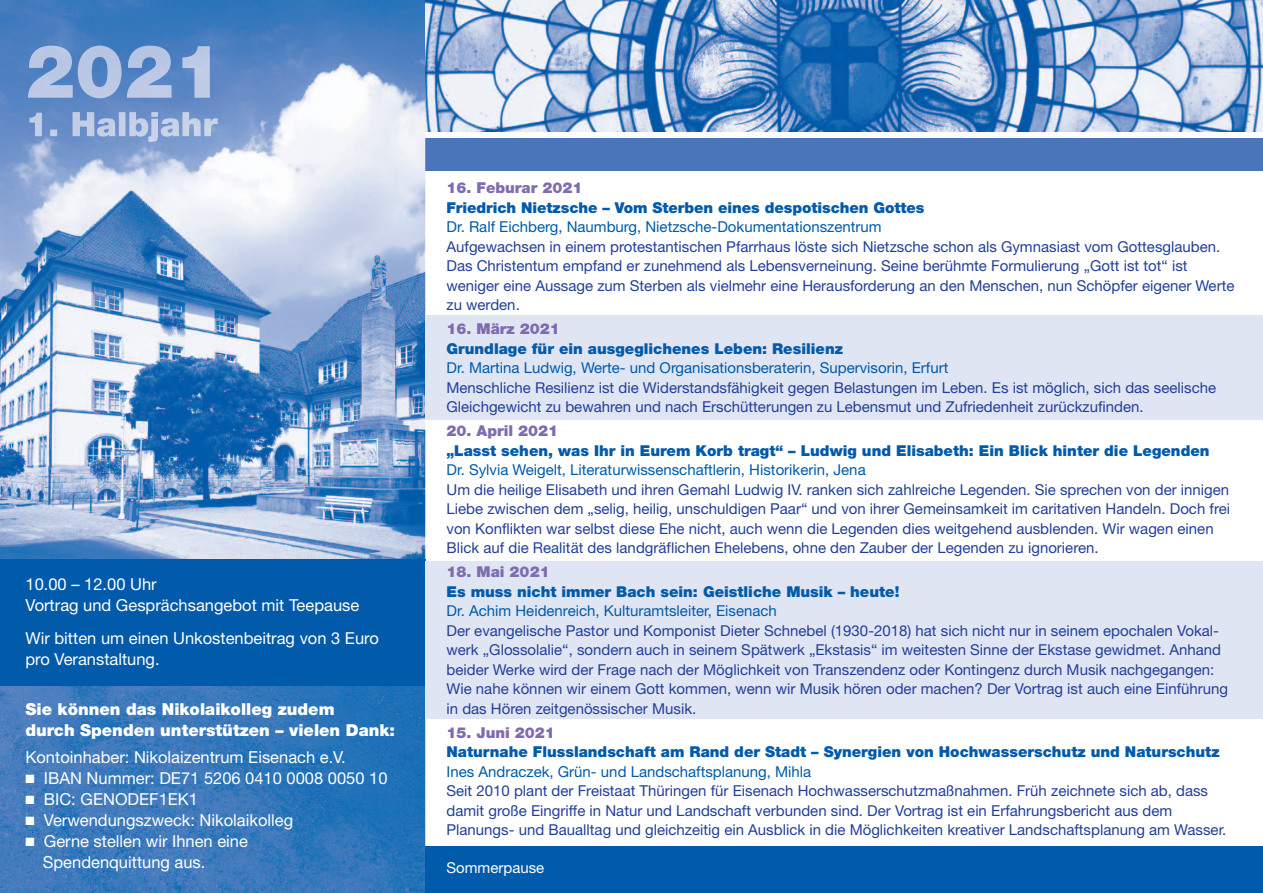
<style>
.page{position:relative;width:1263px;height:893px;background:#fff}
.page>*{position:absolute;margin:0;border:0;box-sizing:border-box;transform-origin:0 0}
.t1{font:16.5px/21px "Helvetica Neue LT Std";color:#fff}
.t2{font:900 16.5px/21px "Helvetica Neue LT Std";color:#fff}
.t3{font:15px/19.5px "Helvetica Neue LT Std";color:#223f99}
.t4{font:900 15px "Helvetica Neue LT Std";color:#015aaa}
.t5{font:15px "Helvetica Neue LT Std";color:#015aaa}
.t6{font:900 15px "Helvetica Neue LT Std";color:#7e6cb0}
.t7{font:15px "Helvetica Neue LT Std";color:#fff}
</style>
<div class="page">
<div style="left:425px;top:138px;width:838px;height:33px;background:#4b75ba"></div>
<img style="left:0;top:0;width:425px;height:893px">
<div style="left:0;top:559px;width:425px;height:127px;background:#015aaa"></div>
<div style="left:425px;top:316px;width:838px;height:104px;background:#e0e5f3"></div>
<div style="left:425px;top:561px;width:838px;height:158px;background:#e0e5f3"></div>
<div style="left:425px;top:846px;width:838px;height:47px;background:#015aaa"></div>
<img style="left:425px;top:0;width:838px;height:132px">
<img style="left:28px;top:46px;width:182px;height:52px">
<img style="left:29px;top:112px;width:189px;height:30px">
<p class="t1" style="left:26px;top:573px;width:335px">10.00 – 12.00 Uhr<br>Vortrag und Gesprächsangebot mit Teepause</p>
<p class="t1" style="left:26px;top:627px;width:355px">Wir bitten um einen Unkostenbeitrag von 3 Euro pro Veranstaltung.</p>
<p class="t2" style="left:26px;top:699px;width:371px">Sie können das Nikolaikolleg zudem<br>durch Spenden unterstützen – vielen Dank:</p>
<p class="t1" style="left:26px;top:746px;width:322px">Kontoinhaber: Nikolaizentrum Eisenach e.V.</p>
<p class="t1" style="left:26px;top:767px;width:363px">■ IBAN Nummer: DE71 5206 0410 0008 0050 10</p>
<p class="t1" style="left:26px;top:788px;width:174px">■ BIC: GENODEF1EK1</p>
<p class="t1" style="left:26px;top:809px;width:269px">■ Verwendungszweck: Nikolaikolleg</p>
<p class="t1" style="left:43px;top:830px;width:207px;text-indent:-17px">■ Gerne stellen wir Ihnen eine<br>Spendenquittung aus.</p>
<p class="t6" style="left:446px;top:179px;width:137px">16. Feburar 2021</p>
<p class="t4" style="left:446px;top:198px;width:480px">Friedrich Nietzsche – Vom Sterben eines despotischen Gottes</p>
<p class="t5" style="left:446px;top:218px;width:437px">Dr. Ralf Eichberg, Naumburg, Nietzsche-Dokumentationszentrum</p>
<p class="t3" style="left:446px;top:236px;width:789px">Aufgewachsen in einem protestantischen Pfarrhaus löste sich Nietzsche schon als Gymnasiast vom Gottesglauben.<br>Das Christentum empfand er zunehmend als Lebensverneinung. Seine berühmte Formulierung „Gott ist tot“ ist weniger eine Aussage zum Sterben als vielmehr eine Herausforderung an den Menschen, nun Schöpfer eigener Werte zu werden.</p>
<p class="t6" style="left:446px;top:320px;width:115px">16. März 2021</p>
<p class="t4" style="left:446px;top:339px;width:398px">Grundlage für ein ausgeglichenes Leben: Resilienz</p>
<p class="t5" style="left:446px;top:359px;width:503px">Dr. Martina Ludwig, Werte- und Organisationsberaterin, Supervisorin, Erfurt</p>
<p class="t3" style="left:446px;top:377px;width:771px">Menschliche Resilienz ist die Widerstandsfähigkeit gegen Belastungen im Leben. Es ist möglich, sich das seelische<br>Gleichgewicht zu bewahren und nach Erschütterungen zu Lebensmut und Zufriedenheit zurückzufinden.</p>
<p class="t6" style="left:446px;top:422px;width:113px">20. April 2021</p>
<p class="t4" style="left:446px;top:441px;width:764px">„Lasst sehen, was Ihr in Eurem Korb tragt“ – Ludwig und Elisabeth: Ein Blick hinter die Legenden</p>
<p class="t5" style="left:446px;top:461px;width:421px">Dr. Sylvia Weigelt, Literaturwissenschaftlerin, Historikerin, Jena</p>
<p class="t3" style="left:446px;top:479px;width:785px">Um die heilige Elisabeth und ihren Gemahl Ludwig IV. ranken sich zahlreiche Legenden. Sie sprechen von der innigen Liebe zwischen dem „selig, heilig, unschuldigen Paar“ und von ihrer Gemeinsamkeit im caritativen Handeln. Doch frei von Konflikten war selbst diese Ehe nicht, auch wenn die Legenden dies weitgehend ausblenden. Wir wagen einen Blick auf die Realität des landgräflichen Ehelebens, ohne den Zauber der Legenden zu ignorieren.</p>
<p class="t6" style="left:446px;top:563px;width:105px">18. Mai 2021</p>
<p class="t4" style="left:446px;top:582px;width:454px">Es muss nicht immer Bach sein: Geistliche Musik – heute!</p>
<p class="t5" style="left:446px;top:602px;width:332px">Dr. Achim Heidenreich, Kulturamtsleiter, Eisenach</p>
<p class="t3" style="left:446px;top:620px;width:783px">Der evangelische Pastor und Komponist Dieter Schnebel (1930-2018) hat sich nicht nur in seinem epochalen Vokal&shy;werk „Glossolalie“, sondern auch in seinem Spätwerk „Ekstasis“ im weitesten Sinne der Ekstase gewidmet. Anhand beider Werke wird der Frage nach der Möglichkeit von Transzendenz oder Kontingenz durch Musik nachgegangen:<br>Wie nahe können wir einem Gott kommen, wenn wir Musik hören oder machen? Der Vortrag ist auch eine Einführung in das Hören zeitgenössischer Musik.</p>
<p class="t6" style="left:446px;top:723px;width:110px">15. Juni 2021</p>
<p class="t4" style="left:446px;top:743px;width:775px">Naturnahe Flusslandschaft am Rand der Stadt – Synergien von Hochwasserschutz und Naturschutz</p>
<p class="t5" style="left:446px;top:762px;width:366px">Ines Andraczek, Grün- und Landschaftsplanung, Mihla</p>
<p class="t3" style="left:446px;top:781px;width:781px">Seit 2010 plant der Freistaat Thüringen für Eisenach Hochwasserschutzmaßnahmen. Früh zeichnete sich ab, dass damit große Eingriffe in Natur und Landschaft verbunden sind. Der Vortrag ist ein Erfahrungsbericht aus dem<br>Planungs- und Baualltag und gleichzeitig ein Ausblick in die Möglichkeiten kreativer Landschaftsplanung am Wasser.</p>
<p class="t7" style="left:446px;top:858px;width:99px">Sommerpause</p>
</div>
